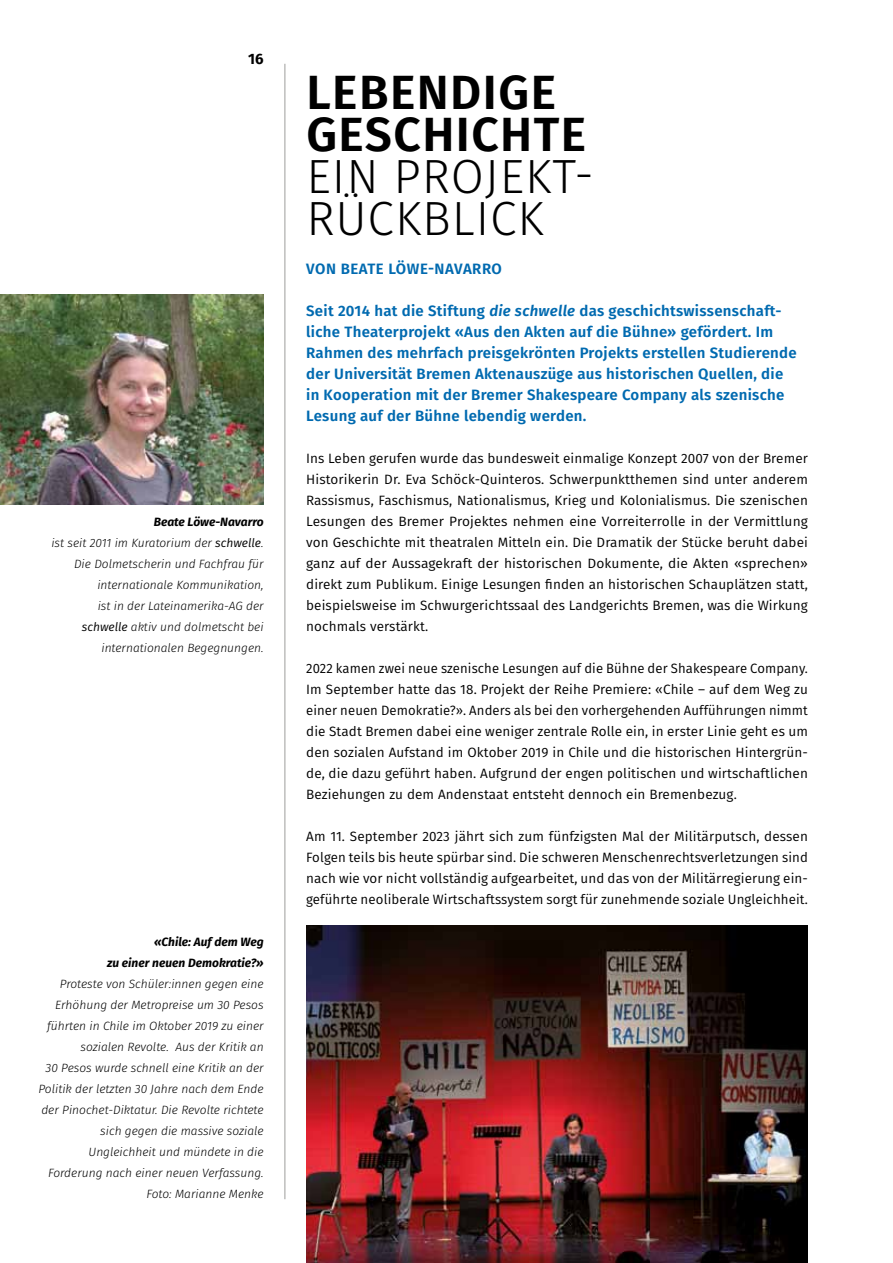
<style>
.page{position:relative;width:893px;height:1263px;background:#fff}
.page>*{position:absolute;margin:0;border:0;box-sizing:border-box;transform-origin:0 0}
.t1{font:300 48px/42px "Fira Sans";letter-spacing:.02em;color:#000}
.t2{font:600 48px/42px "Fira Sans";letter-spacing:.03em;color:#000}
.t3{font:600 15px/21px "Fira Sans";letter-spacing:.02em;color:#006ab0}
.t4{font:700 15px "Fira Sans";color:#000}
.t5{font:13.5px/21px "Fira Sans";letter-spacing:.01em;color:#000;text-align:justify}
.t6{font:italic 300 12px/21px "Fira Sans";color:#000;text-align:right}
.t7{font:italic 700 12px/21px "Fira Sans";color:#000;text-align:right}
.s1{font-weight:700}
.s2{font-weight:400}
.s3{font-style:italic}
</style>
<div class="page">
<hr style="left:285px;top:64px;width:1px;height:1135px;background:#9d9d9c">
<img style="left:0;top:295px;width:264px;height:210px">
<img style="left:306px;top:925px;width:502px;height:338px">
<p class="t4" style="left:248px;top:46px;width:17px">16</p>
<p class="t6" style="left:51px;top:511px;width:214px"><span class="s1">Beate Löwe-Navarro<br></span>ist seit 2011 im Kuratorium der <span class="s2">schwelle</span>.<br>Die Dolmetscherin und Fachfrau für internationale Kommunikation,<br>ist in der Lateinamerika-AG der <span class="s2">schwelle</span> aktiv und dolmetscht bei internationalen Begegnungen.</p>
<p class="t7" style="left:107px;top:930px;width:158px">«Chile: Auf dem Weg<br>zu einer neuen Demokratie?»</p>
<p class="t6" style="left:38px;top:973px;width:227px">Proteste von Schüler:innen gegen eine Erhöhung der Metropreise um 30 Pesos führten in Chile im Oktober 2019 zu einer sozialen Revolte. Aus der Kritik an<br>30 Pesos wurde schnell eine Kritik an der Politik der letzten 30 Jahre nach dem Ende der Pinochet-Diktatur. Die Revolte richtete sich gegen die massive soziale Ungleichheit und mündete in die Forderung nach einer neuen Verfassung.<br>Foto: Marianne Menke</p>
<h1 class="t2" style="left:306px;top:68px;width:281px">Lebendige<br>Geschichte</h1>
<h1 class="t1" style="left:306px;top:155px;width:289px">EI N PROJE KT-<br>RÜCKBLICK</h1>
<p class="t3" style="left:306px;top:257px;width:197px">Von Beate Löwe-Navarro</p>
<p class="t3" style="left:306px;top:299px;width:492px">Seit 2014 hat die Stiftung <span class="s3">die schwelle</span> das geschichtswissenschaft&shy;liche Theaterprojekt «Aus den Akten auf die Bühne» gefördert. Im Rahmen des mehrfach preisgekrönten Projekts erstellen Studierende der Universität Bremen Aktenauszüge aus historischen Quellen, die in Kooperation mit der Bremer Shakespeare Company als szenische Lesung auf der Bühne lebendig werden.</p>
<p class="t5" style="left:306px;top:447px;width:503px">Ins Leben gerufen wurde das bundesweit einmalige Konzept 2007 von der Bremer Historikerin Dr. Eva Schöck-Quinteros. Schwerpunktthemen sind unter anderem Rassismus, Faschismus, Nationalismus, Krieg und Kolonialismus. Die szenischen Lesungen des Bremer Projektes nehmen eine Vorreiterrolle in der Vermittlung von Geschichte mit theatralen Mitteln ein. Die Dramatik der Stücke beruht dabei ganz auf der Aussagekraft der historischen Dokumente, die Akten «sprechen» direkt zum Publikum. Einige Lesungen finden an historischen Schauplätzen statt, beispielsweise im Schwurgerichtssaal des Landgerichts Bremen, was die Wirkung nochmals verstärkt.</p>
<p class="t5" style="left:306px;top:657px;width:503px">2022 kamen zwei neue szenische Lesungen auf die Bühne der Shakespeare Company.<br>Im September hatte das 18. Projekt der Reihe Premiere: «Chile – auf dem Weg zu einer neuen Demokratie?». Anders als bei den vorhergehenden Aufführungen nimmt die Stadt Bremen dabei eine weniger zentrale Rolle ein, in erster Linie geht es um den sozialen Aufstand im Oktober 2019 in Chile und die historischen Hintergrün&shy;de, die dazu geführt haben. Aufgrund der engen politischen und wirtschaftlichen Beziehungen zu dem Andenstaat entsteht dennoch ein Bremenbezug.</p>
<p class="t5" style="left:306px;top:825px;width:503px">Am 11. September 2023 jährt sich zum fünfzigsten Mal der Militärputsch, dessen Folgen teils bis heute spürbar sind. Die schweren Menschenrechtsverletzungen sind nach wie vor nicht vollständig aufgearbeitet, und das von der Militärregierung ein&shy;geführte neoliberale Wirtschaftssystem sorgt für zunehmende soziale Ungleichheit.</p>
</div>
